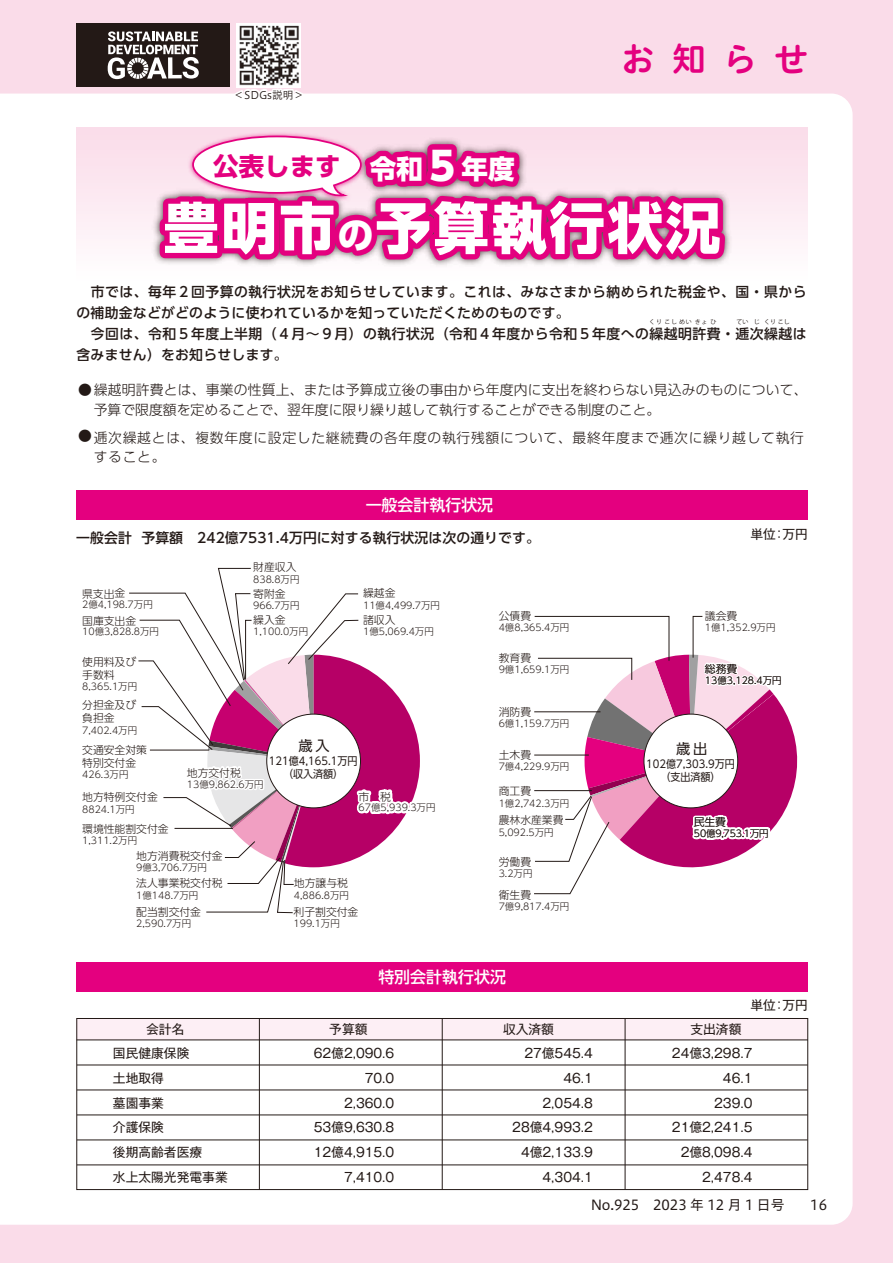
<style>
.page{position:relative;width:893px;height:1263px;background:#fadce9}
.page>*{position:absolute;margin:0;border:0;box-sizing:border-box;transform-origin:0 0}
.t1{font:800 55.35px "UD Shin Go Pro";letter-spacing:.05em;color:#fff}
.t2{font:800 38.7px "UD Shin Go Pro";color:#fff}
.t3{font:34.05px "Hiragino UD Sans R Std N W6";color:#e4007f}
.t4{font:800 26.55px "UD Shin Go Pro";color:#fff}
.t5{font:700 25.5px "UD Shin Go Pro";color:#e4007f}
.t6{font:500 15.9px "UD Shin Go Pro";color:#fff}
.t7{font:14.25px "UD Shin Go Pro";color:#231916}
.t8{font:500 13.8px/21px "UD Shin Go Pro";letter-spacing:.035em;color:#231916}
.t9{font:300 13.8px/27.8px "UD Shin Go Pro";letter-spacing:.05em;color:#231916}
.t10{font:300 13.8px "UD Shin Go Pro";letter-spacing:.015em;color:#231916}
.t11{font:500 13.8px "UD Shin Go Pro";letter-spacing:.01em;color:#231916}
.t12{font:13.8px "Hiragino UD Sans Std W4";color:#231916}
.t13{font:12.75px/24.8px "Gothic MB101 Pro";color:#231916;text-align:right}
.t14{font:300 10.8px/12.9px "UD Shin Go Pro";color:#231916}
.t15{font:10.8px/12.9px "UD Shin Go Pro";color:#231916;text-align:center;scale:.93 1}
.t16{font:10.65px "Hiragino UD Sans Std W3";color:#231916}
.t17{font:300 9.45px "UD Shin Go Pro";color:#231916}
.t18{font:300 9.45px "UD Shin Go Pro";letter-spacing:-.02em;color:#231916}
.t19{font:6px "Koz Go Pr 6 N";letter-spacing:.115em;color:#231916}
.s1{font-size:36.15px}
</style>
<div class="page">
<div style="left:0;top:94px;width:853px;height:1131px;background:#fff"></div>
<div style="left:77px;top:128px;width:731px;height:152px;background:linear-gradient(to bottom,#fadae8,#fffdfe)"></div>
<div style="left:77px;top:490px;width:731px;height:30px;background:#e4007f"></div>
<div style="left:77px;top:962px;width:731px;height:29px;background:#e4007f"></div>
<div style="left:77px;top:23px;width:153px;height:64px;background:#231916"></div>
<svg style="left:108px;top:31px;width:91px;height:48px"></svg>
<img style="left:237px;top:23px;width:64px;height:63px">
<svg style="left:233px;top:86px;width:75px;height:18px"></svg>
<div style="left:77px;top:1019px;width:731px;height:21px;background:#fdeff5"></div>
<img style="left:148px;top:184px;width:589px;height:102px">
<svg style="left:154px;top:130px;width:576px;height:150px"></svg>
<hr style="left:259px;top:1018px;width:1px;height:171px;background:#231916">
<hr style="left:442px;top:1018px;width:1px;height:171px;background:#231916">
<hr style="left:625px;top:1018px;width:1px;height:171px;background:#231916">
<hr style="left:77px;top:1040px;width:731px;height:1px;background:#231916">
<div style="left:76px;top:1018px;width:732px;height:172px;border:1px solid #231916"></div>
<hr style="left:77px;top:1065px;width:731px;height:1px;background:#231916">
<hr style="left:77px;top:1090px;width:731px;height:1px;background:#231916">
<hr style="left:77px;top:1115px;width:731px;height:1px;background:#231916">
<hr style="left:77px;top:1140px;width:731px;height:1px;background:#231916">
<hr style="left:77px;top:1165px;width:731px;height:1px;background:#231916">
<svg style="left:129px;top:568px;width:310px;height:345px;background:#edccde"></svg>
<svg style="left:533px;top:616px;width:277px;height:278px;background:#e7b5d0"></svg>
<div style="left:644px;top:714px;width:94px;height:94px;background:#fff;border-radius:50%"></div>
<p class="t16" style="left:234px;top:87px;width:72px">＜SDGs説明&lt;</p>
<h3 class="t3" style="left:621px;top:34px;width:189px">お知らせ</h3>
<h2 class="t2" style="left:423px;top:134px;width:40px">５</h2>
<h3 class="t5" style="left:213px;top:145px;width:129px">公表します</h3>
<h3 class="t4" style="left:462px;top:147px;width:55px">年度</h3>
<h3 class="t4" style="left:370px;top:147px;width:55px">令和</h3>
<h1 class="t1" style="left:163px;top:183px;width:559px">豊明市<span class="s1">の</span>予算執行状況</h1>
<h3 class="t8" style="left:77px;top:281px;width:732px">　市では、毎年２回予算の執行状況をお知らせしています。これは、みなさまから納められた税金や、国・県からの補助金などがどのように使われているかを知っていただくためのものです。<br>　今回は、令和５年度上半期（４月～９月）の執行状況（令和４年度から令和５年度への繰越明許費・逓次繰越は含みません）をお知らせします。</h3>
<p class="t19" style="left:649px;top:318px;width:44px">くりこしめい</p>
<p class="t19" style="left:764px;top:318px;width:27px">くりこし</p>
<p class="t19" style="left:695px;top:318px;width:14px">きょ</p>
<p class="t19" style="left:754px;top:318px;width:7px">じ</p>
<p class="t19" style="left:711px;top:318px;width:7px">ひ</p>
<p class="t19" style="left:736px;top:318px;width:14px">てい</p>
<h3 class="t10" style="left:78px;top:379px;width:731px">●繰越明許費とは、事業の性質上、または予算成立後の事由から年度内に支出を終わらない見込みのものについて、</h3>
<h3 class="t10" style="left:78px;top:425px;width:15px">●</h3>
<h3 class="t9" style="left:94px;top:395px;width:712px">予算で限度額を定めることで、翌年度に限り繰り越して執行することができる制度のこと。<br>逓次繰越とは、複数年度に設定した継続費の各年度の執行残額について、最終年度まで逓次に繰り越して執行</h3>
<h3 class="t10" style="left:94px;top:446px;width:73px">すること。</h3>
<h3 class="t8" style="left:76px;top:526px;width:57px">一般会計</h3>
<h3 class="t6" style="left:366px;top:492px;width:129px">一般会計執行状況</h3>
<h3 class="t11" style="left:141px;top:526px;width:400px">予算額　242億7531.4万円に対する執行状況は次の通りです。</h3>
<p class="t14" style="left:82px;top:586px;width:45px">県支出金</p>
<p class="t17" style="left:82px;top:597px;width:72px">2億4,198.7万円</p>
<p class="t14" style="left:82px;top:614px;width:55px">国庫支出金</p>
<p class="t17" style="left:82px;top:624px;width:78px">10億3,828.8万円</p>
<p class="t14" style="left:82px;top:655px;width:55px">使用料及び手数料</p>
<p class="t17" style="left:82px;top:679px;width:56px">8,365.1万円</p>
<p class="t14" style="left:82px;top:698px;width:55px">分担金及び負担金</p>
<p class="t17" style="left:82px;top:722px;width:56px">7,402.4万円</p>
<p class="t14" style="left:82px;top:743px;width:66px">交通安全対策特別交付金</p>
<p class="t17" style="left:82px;top:767px;width:48px">426.3万円</p>
<p class="t14" style="left:82px;top:790px;width:77px">地方特例交付金</p>
<p class="t17" style="left:82px;top:801px;width:54px">8824.1万円</p>
<p class="t14" style="left:82px;top:821px;width:88px">環境性能割交付金</p>
<p class="t17" style="left:82px;top:833px;width:56px">1,311.2万円</p>
<p class="t14" style="left:253px;top:560px;width:45px">財産収入</p>
<p class="t17" style="left:253px;top:571px;width:48px">838.8万円</p>
<p class="t14" style="left:253px;top:587px;width:34px">寄附金</p>
<p class="t17" style="left:253px;top:598px;width:48px">966.7万円</p>
<p class="t14" style="left:253px;top:613px;width:34px">繰入金</p>
<p class="t17" style="left:253px;top:624px;width:56px">1,100.0万円</p>
<p class="t14" style="left:363px;top:586px;width:34px">繰越金</p>
<p class="t17" style="left:363px;top:598px;width:78px">11億4,499.7万円</p>
<p class="t14" style="left:363px;top:613px;width:34px">諸収入</p>
<p class="t17" style="left:363px;top:624px;width:72px">1億5,069.4万円</p>
<h3 class="t7" style="left:298px;top:734px;width:33px">歳入</h3>
<p class="t15" style="left:269px;top:754px;width:97px">121億4,165.1万円（収入済額(</p>
<p class="t14" style="left:187px;top:766px;width:55px">地方交付税</p>
<p class="t17" style="left:187px;top:777px;width:78px">13億9,862.6万円</p>
<p class="t14" style="left:359px;top:790px;width:34px">市　税</p>
<p class="t17" style="left:359px;top:800px;width:78px">67億5,939.3万円</p>
<p class="t14" style="left:136px;top:849px;width:88px">地方消費税交付金</p>
<p class="t17" style="left:136px;top:860px;width:72px">9億3,706.7万円</p>
<p class="t14" style="left:136px;top:876px;width:88px">法人事業税交付税</p>
<p class="t17" style="left:136px;top:887px;width:63px">1億148.7万円</p>
<p class="t14" style="left:136px;top:905px;width:66px">配当割交付金</p>
<p class="t17" style="left:136px;top:916px;width:56px">2,590.7万円</p>
<p class="t14" style="left:294px;top:876px;width:55px">地方譲与税</p>
<p class="t17" style="left:294px;top:887px;width:56px">4,886.8万円</p>
<p class="t14" style="left:294px;top:905px;width:66px">利子割交付金</p>
<p class="t17" style="left:294px;top:916px;width:48px">199.1万円</p>
<p class="t14" style="left:499px;top:609px;width:34px">公債費</p>
<p class="t17" style="left:499px;top:620px;width:72px">4億8,365.4万円</p>
<p class="t14" style="left:499px;top:651px;width:34px">教育費</p>
<p class="t17" style="left:499px;top:662px;width:72px">9億1,659.1万円</p>
<p class="t14" style="left:499px;top:705px;width:34px">消防費</p>
<p class="t17" style="left:499px;top:716px;width:72px">6億1,159.7万円</p>
<p class="t14" style="left:499px;top:748px;width:34px">土木費</p>
<p class="t17" style="left:499px;top:759px;width:72px">7億4,229.9万円</p>
<p class="t14" style="left:499px;top:784px;width:34px">商工費</p>
<p class="t17" style="left:499px;top:795px;width:72px">1億2,742.3万円</p>
<p class="t14" style="left:499px;top:813px;width:66px">農林水産業費</p>
<p class="t17" style="left:499px;top:824px;width:56px">5,092.5万円</p>
<p class="t14" style="left:499px;top:855px;width:34px">労働費</p>
<p class="t17" style="left:499px;top:866px;width:35px">3.2万円</p>
<p class="t14" style="left:499px;top:888px;width:34px">衛生費</p>
<p class="t17" style="left:499px;top:899px;width:72px">7億9,817.4万円</p>
<h3 class="t6" style="left:378px;top:964px;width:129px">特別会計執行状況</h3>
<h3 class="t13" style="left:750px;top:520px;width:27px">単位</h3>
<h3 class="t13" style="left:782px;top:520px;width:27px">万円</h3>
<h3 class="t13" style="left:773px;top:520px;width:14px">：</h3>
<p class="t14" style="left:705px;top:609px;width:34px">議会費</p>
<p class="t17" style="left:705px;top:620px;width:72px">1億1,352.9万円</p>
<p class="t14" style="left:705px;top:662px;width:34px">総務費</p>
<p class="t17" style="left:705px;top:673px;width:78px">13億3,128.4万円</p>
<h3 class="t7" style="left:676px;top:737px;width:33px">歳出</h3>
<p class="t15" style="left:646px;top:757px;width:97px">102億7,303.9万円（支出済額(</p>
<p class="t14" style="left:694px;top:815px;width:33px">民生費</p>
<p class="t18" style="left:694px;top:826px;width:76px">50億9,753.1万円</p>
<h3 class="t13" style="left:750px;top:991px;width:27px">単位</h3>
<h3 class="t13" style="left:782px;top:991px;width:27px">万円</h3>
<h3 class="t13" style="left:773px;top:991px;width:14px">：</h3>
<h3 class="t13" style="left:113px;top:1015px;width:116px;text-align:left;text-indent:33px">会計名<br>国民健康保険<br>土地取得<br>墓園事業<br>介護保険<br>後期高齢者医療<br>水上太陽光発電事業</h3>
<h3 class="t13" style="left:329px;top:1015px;width:40px">予算額</h3>
<h3 class="t13" style="left:503px;top:1015px;width:53px">収入済額</h3>
<h3 class="t13" style="left:690px;top:1015px;width:53px">支出済額</h3>
<h3 class="t13" style="left:314px;top:1039px;width:82px">62億2,090.6<br>70.0<br>2,360.0<br>53億9,630.8<br>12億4,915.0<br>7,410.0</h3>
<h3 class="t13" style="left:512px;top:1039px;width:82px">27億545.4<br>46.1<br>2,054.8<br>28億4,993.2<br>4億2,133.9<br>4,304.1</h3>
<h3 class="t13" style="left:672px;top:1039px;width:82px">24億3,298.7<br>46.1<br>239.0<br>21億2,241.5<br>2億8,098.4<br>2,478.4</h3>
<h3 class="t12" style="left:591px;top:1194px;width:195px">No.925　2023 年 12 月 1 日号</h3>
<h3 class="t12" style="left:810px;top:1194px;width:18px">16</h3>
</div>
